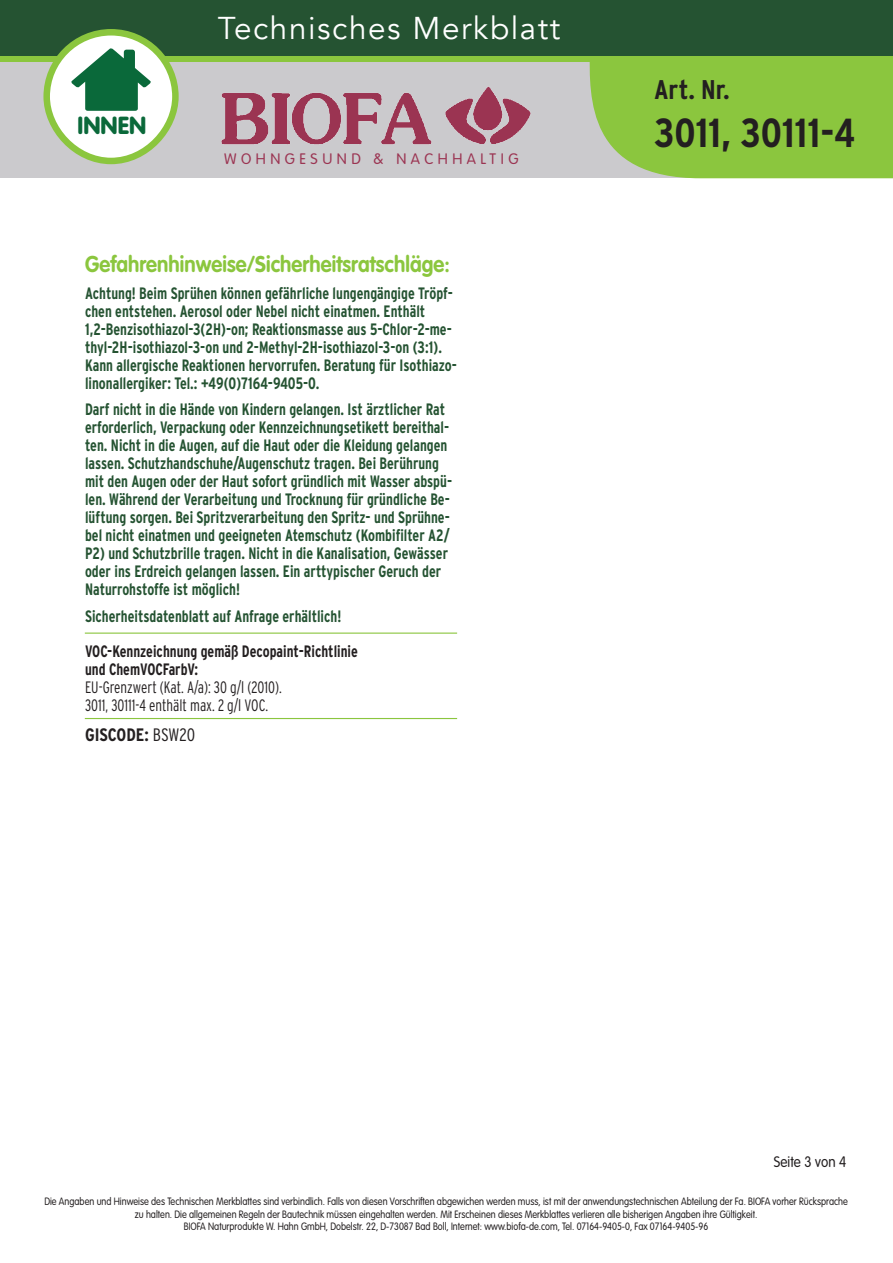
<style>
.page{position:relative;width:893px;height:1263px;background:#fff}
.page>*{position:absolute;margin:0;border:0;box-sizing:border-box;transform-origin:0 0}
.t1{font:700 condensed 40.5px "Interstate";color:#231f20}
.t2{font:31.5px "Avenir";letter-spacing:.05em;color:#fff}
.t3{font:700 condensed 27px "Interstate";color:#231f20}
.t4{font:900 24.3px "VAG Rounded";color:#0a693a}
.t5{font:700 22.5px "VAG Rounded Std";letter-spacing:.005em;color:#8bc63e;scale:.9 1}
.t6{font:700 condensed 18px "Interstate";color:#231f20}
.t7{font:700 condensed 16.5px/18px "Interstate";color:#255332;scale:.9 1}
.t8{font:300 condensed 16.5px/18px "Interstate";color:#231f20;scale:.9 1}
.t9{font:700 condensed 16.5px/18px "Interstate";color:#231f20;scale:.9 1}
.t10{font:300 15px "VAG Rounded Std";letter-spacing:.3em;color:#9b3452}
.t11{font:300 15px "VAG Rounded Std";letter-spacing:.005em;color:#231f20;scale:.9 1}
.t12{font:300 10.5px/12.6px "VAG Rounded Std";color:#231f20;text-align:center;scale:.87 1}
.s1{font-weight:300}
</style>
<div class="page">
<div style="left:0;top:0;width:893px;height:178px;background:#cbcacd"></div>
<svg style="left:589px;top:62px;width:304px;height:117px;background:#90c649"></svg>
<svg style="left:0;top:55px;width:893px;height:7px;background:#7cb53c"></svg>
<div style="left:0;top:0;width:893px;height:55px;background:#255332"></div>
<img style="left:221px;top:87px;width:310px;height:58px">
<div style="left:47px;top:32px;width:128px;height:129px;background:#fff;border-radius:50%"></div>
<div style="left:43px;top:29px;width:136px;height:135px;border:7px solid #8bc63e;border-radius:50%"></div>
<svg style="left:71px;top:48px;width:80px;height:63px"></svg>
<hr style="left:85px;top:632px;width:372px;height:2px;background:#8bc63e">
<hr style="left:85px;top:718px;width:372px;height:1px;background:#8bc63e">
<h3 class="t4" style="left:78px;top:111px;width:70px">INNEN</h3>
<h2 class="t2" style="left:218px;top:9px;width:344px">Technisches Merkblatt</h2>
<p class="t10" style="left:224px;top:150px;width:296px">WOHNGESUND &amp; NACHHALTIG</p>
<h3 class="t5" style="left:85px;top:251px;width:407px">Gefahrenhinweise/Sicherheitsratschläge:</h3>
<p class="t7" style="left:85px;top:284px;width:415px">Achtung! Beim Sprühen können gefährliche lungengängige Tröpf&shy;chen entstehen. Aerosol oder Nebel nicht einatmen. Enthält 1,2-Benzisothiazol-3(2H)-on; Reaktionsmasse aus 5-Chlor-2-me&shy;thyl-2H-isothiazol-3-on und 2-Methyl-2H-isothiazol-3-on (3:1).<br>Kann allergische Reaktionen hervorrufen. Beratung für Isothiazo&shy;linonallergiker: Tel.: +49(0)7164-9405-0.</p>
<p class="t7" style="left:85px;top:400px;width:409px">Darf nicht in die Hände von Kindern gelangen. Ist ärztlicher Rat erforderlich, Verpackung oder Kennzeichnungsetikett bereithal&shy;ten. Nicht in die Augen, auf die Haut oder die Kleidung gelangen lassen. Schutzhandschuhe/Augenschutz tragen. Bei Berührung mit den Augen oder der Haut sofort gründlich mit Wasser abspü&shy;len. Während der Verarbeitung und Trocknung für gründliche Be&shy;lüftung sorgen. Bei Spritzverarbeitung den Spritz- und Sprühne&shy;bel nicht einatmen und geeigneten Atemschutz (Kombifilter A2/ P2) und Schutzbrille tragen. Nicht in die Kanalisation, Gewässer oder ins Erdreich gelangen lassen. Ein arttypischer Geruch der Naturrohstoffe ist möglich!</p>
<p class="t7" style="left:85px;top:607px;width:286px">Sicherheitsdatenblatt auf Anfrage erhältlich!</p>
<p class="t9" style="left:85px;top:642px;width:305px">VOC-Kennzeichnung gemäß Decopaint-Richtlinie und ChemVOCFarbV:</p>
<p class="t8" style="left:85px;top:678px;width:220px">EU-Grenzwert (Kat. A/a): 30 g/l (2010).<br>3011, 30111-4 enthält max. 2 g/l VOC.</p>
<p class="t6" style="left:85px;top:724px;width:112px">GISCODE: <span class="s1">BSW20</span></p>
<h3 class="t3" style="left:654px;top:73px;width:77px">Art. Nr.</h3>
<h1 class="t1" style="left:654px;top:108px;width:202px">3011, 30111-4</h1>
<p class="t11" style="left:774px;top:1153px;width:82px">Seite 3 von 4</p>
<p class="t12" style="left:44px;top:1195px;width:925px">Die Angaben und Hinweise des Technischen Merkblattes sind verbindlich. Falls von diesen Vorschriften abgewichen werden muss, ist mit der anwendungstechnischen Abteilung der Fa. BIOFA vorher Rücksprache zu halten. Die allgemeinen Regeln der Bautechnik müssen eingehalten werden. Mit Erscheinen dieses Merkblattes verlieren alle bisherigen Angaben ihre Gültigkeit.<br>BIOFA Naturprodukte W. Hahn GmbH, Dobelstr. 22, D-73087 Bad Boll, Internet: www.biofa-de.com, Tel. 07164-9405-0, Fax 07164-9405-96</p>
</div>
